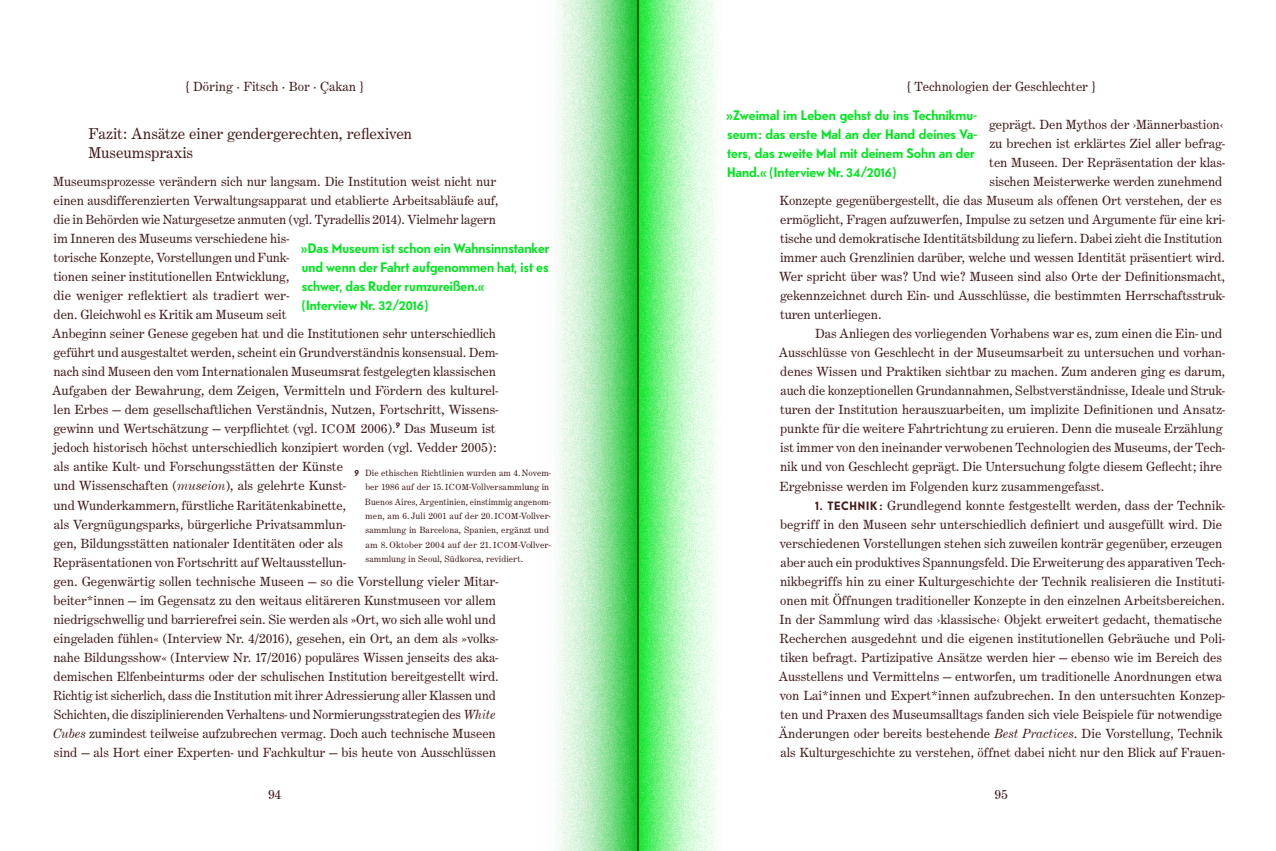
<style>
.page{position:relative;width:1276px;height:851px;background:#fff}
.page>*{position:absolute;margin:0;border:0;box-sizing:border-box;transform-origin:0 0}
.t1{font:16.25px/19px "Century Expanded T";color:#441c1b}
.t2{font:13.75px/19px "Century Expanded T";letter-spacing:-.005em;color:#441c1b}
.t3{font:700 13.75px/19px "Telefon";color:#00e61e}
.t4{font:9.38px/14.2px "Century Expanded T";letter-spacing:.01em;color:#441c1b}
.s1{font-size:13px}
.s2{font-style:italic}
.s3{font-family:"Telefon";font-weight:700}
.s4{font-size:9px}
.s5{font-family:"Telefon";font-weight:700;font-size:12px}
</style>
<div class="page">
<svg style="left:639px;top:0;width:79px;height:850px;background:#a4f5ae"></svg>
<svg style="left:556px;top:0;width:82px;height:850px;background:#9be3a4"></svg>
<hr style="left:638px;top:0;width:1px;height:850px;background:#000">
<p class="t2" style="left:186px;top:77px;width:179px">{ Döring · Fitsch · Bor · Çakan }</p>
<p class="t2" style="left:907px;top:77px;width:190px">{ Technologien der Geschlechter }</p>
<p class="t1" style="left:89px;top:124px;width:325px">Fazit: Ansätze einer gendergerechten, reflexiven<br>Museumspraxis</p>
<p class="t2" style="left:52px;top:172px;width:448px">Museumsprozesse verändern sich nur langsam. Die Institution weist nicht nur einen ausdifferenzierten Verwaltungsapparat und etablierte Arbeitsabläufe auf, die in Behörden wie Naturgesetze anmuten (vgl. Tyradellis 2014). Vielmehr lagern im Inneren des Museums verschiedene his-<br>torische Konzepte, Vorstellungen und Funk-<br>tionen seiner institutionellen Entwicklung,<br>die weniger reflektiert als tradiert wer-<br>den. Gleichwohl es Kritik am Museum seit<br>Anbeginn seiner Genese gegeben hat und die Institutionen sehr unterschiedlich geführt und ausgestaltet werden, scheint ein Grundverständnis konsensual. Dem&shy;nach sind Museen den vom Internationalen Museumsrat festgelegten klassischen Aufgaben der Bewahrung, dem Zeigen, Vermitteln und Fördern des kulturel&shy;len Erbes — dem gesellschaftlichen Verständnis, Nutzen, Fortschritt, Wissens&shy;gewinn und Wertschätzung — verpflichtet (vgl. <span class="s1">ICOM</span> 2006).<sup>9</sup> Das Museum ist jedoch historisch höchst unterschiedlich konzipiert worden (vgl. Vedder 2005): als antike Kult- und Forschungsstätten der Künste<br>und Wissenschaften (<span class="s2">museion</span>), als gelehrte Kunst-<br>und Wunderkammern, fürstliche Raritätenkabinette,<br>als Vergnügungsparks, bürgerliche Privatsammlun-<br>gen, Bildungsstätten nationaler Identitäten oder als<br>Repräsentationen von Fortschritt auf Weltausstellun-<br>gen. Gegenwärtig sollen technische Museen — so die Vorstellung vieler Mitar&shy;beiter*innen — im Gegensatz zu den weitaus elitäreren Kunstmuseen vor allem niedrigschwellig und barrierefrei sein. Sie werden als »Ort, wo sich alle wohl und eingeladen fühlen« ( Interview Nr. 4/2016), gesehen, ein Ort, an dem als »volks&shy;nahe Bildungsshow« ( Interview Nr. 17/2016) populäres Wissen jenseits des aka&shy;demischen Elfenbeinturms oder der schulischen Institution bereitgestellt wird.<br>Richtig ist sicherlich, dass die Institution mit ihrer Adressierung aller Klassen und Schichten, die disziplinierenden Verhaltens- und Normierungsstrategien des <span class="s2">White Cubes</span> zumindest teilweise aufzubrechen vermag. Doch auch technische Museen sind — als Hort einer Experten- und Fachkultur — bis heute von Ausschlüssen</p>
<p class="t3" style="left:301px;top:238px;width:250px">»Das Museum ist schon ein Wahnsinnstanker und wenn der Fahrt aufgenommen hat, ist es schwer, das Ruder rumzureißen.«<br>(Interview Nr. 32/2016)</p>
<p class="t4" style="left:365px;top:466px;width:187px;text-indent:-10px"><span class="s3">9</span> Die ethischen Richtlinien wurden am 4. Novem&shy;ber 1986 auf der 15.<span class="s4">ICOM</span>-Vollversammlung in Buenos Aires, Argentinien, einstimmig angenom&shy;men, am 6. Juli 2001 auf der 20.<span class="s4">ICOM</span>-Vollver&shy;sammlung in Barcelona, Spanien, ergänzt und am 8.Oktober 2004 auf der 21.<span class="s4">ICOM</span>-Vollver&shy;sammlung in Seoul, Südkorea, revidiert.</p>
<p class="t3" style="left:726px;top:105px;width:253px">»Zweimal im Leben gehst du ins Technikmu&shy;seum: das erste Mal an der Hand deines Va&shy;ters, das zweite Mal mit deinem Sohn an der Hand.« (Interview Nr. 34/2016)</p>
<p class="t2" style="left:989px;top:115px;width:236px">geprägt. Den Mythos der ›Männerbastion‹</p>
<p class="t2" style="left:989px;top:134px;width:237px">zu brechen ist erklärtes Ziel aller befrag-</p>
<p class="t2" style="left:989px;top:153px;width:237px">ten Museen. Der Repräsentation der klas-</p>
<p class="t2" style="left:989px;top:172px;width:234px">sischen Meisterwerke werden zunehmend</p>
<p class="t2" style="left:779px;top:191px;width:444px">Konzepte gegenübergestellt, die das Museum als offenen Ort verstehen, der es</p>
<p class="t2" style="left:780px;top:210px;width:446px">ermöglicht, Fragen aufzuwerfen, Impulse zu setzen und Argumente für eine kri-</p>
<p class="t2" style="left:780px;top:229px;width:444px">tische und demokratische Identitätsbildung zu liefern. Dabei zieht die Institution</p>
<p class="t2" style="left:780px;top:248px;width:446px">immer auch Grenzlinien darüber, welche und wessen Identität präsentiert wird.</p>
<p class="t2" style="left:779px;top:267px;width:447px">Wer spricht über was? Und wie? Museen sind also Orte der Definitionsmacht,</p>
<p class="t2" style="left:780px;top:286px;width:446px">gekennzeichnet durch Ein- und Ausschlüsse, die bestimmten Herrschaftsstruk-</p>
<p class="t2" style="left:780px;top:305px;width:103px">turen unterliegen.</p>
<p class="t2" style="left:815px;top:324px;width:409px">Das Anliegen des vorliegenden Vorhabens war es, zum einen die Ein- und</p>
<p class="t2" style="left:779px;top:343px;width:447px">Ausschlüsse von Geschlecht in der Museumsarbeit zu untersuchen und vorhan-</p>
<p class="t2" style="left:780px;top:362px;width:446px">denes Wissen und Praktiken sichtbar zu machen. Zum anderen ging es darum,</p>
<p class="t2" style="left:780px;top:381px;width:446px">auch die konzeptionellen Grundannahmen, Selbstverständnisse, Ideale und Struk-</p>
<p class="t2" style="left:780px;top:400px;width:446px">turen der Institution herauszuarbeiten, um implizite Definitionen und Ansatz-</p>
<p class="t2" style="left:780px;top:419px;width:444px">punkte für die weitere Fahrtrichtung zu eruieren. Denn die museale Erzählung</p>
<p class="t2" style="left:780px;top:438px;width:446px">ist immer von den ineinander verwobenen Technologien des Museums, der Tech-</p>
<p class="t2" style="left:780px;top:457px;width:443px">nik und von Geschlecht geprägt. Die Untersuchung folgte diesem Geflecht; ihre</p>
<p class="t2" style="left:779px;top:476px;width:326px">Ergebnisse werden im Folgenden kurz zusammengefasst.</p>
<p class="t2" style="left:779px;top:495px;width:448px;text-indent:36px"><span class="s5">1. TECHNIK :</span> Grundlegend konnte festgestellt werden, dass der Technik&shy;begriff in den Museen sehr unterschiedlich definiert und ausgefüllt wird. Die verschiedenen Vorstellungen stehen sich zuweilen konträr gegenüber, erzeugen aber auch ein produktives Spannungsfeld. Die Erweiterung des apparativen Tech&shy;nikbegriffs hin zu einer Kulturgeschichte der Technik realisieren die Instituti&shy;onen mit Öffnungen traditioneller Konzepte in den einzelnen Arbeitsbereichen.<br>In der Sammlung wird das ›klassische‹ Objekt erweitert gedacht, thematische Recherchen ausgedehnt und die eigenen institutionellen Gebräuche und Poli&shy;tiken befragt. Partizipative Ansätze werden hier — ebenso wie im Bereich des Ausstellens und Vermittelns — entworfen, um traditionelle Anordnungen etwa von Lai*innen und Expert*innen aufzubrechen. In den untersuchten Konzep&shy;ten und Praxen des Museumsalltags fanden sich viele Beispiele für notwendige Änderungen oder bereits bestehende <span class="s2">Best Practices</span>. Die Vorstellung, Technik als Kulturgeschichte zu verstehen, öffnet dabei nicht nur den Blick auf Frauen-</p>
<p class="t2" style="left:268px;top:785px;width:15px">94</p>
<p class="t2" style="left:994px;top:785px;width:15px">95</p>
</div>
